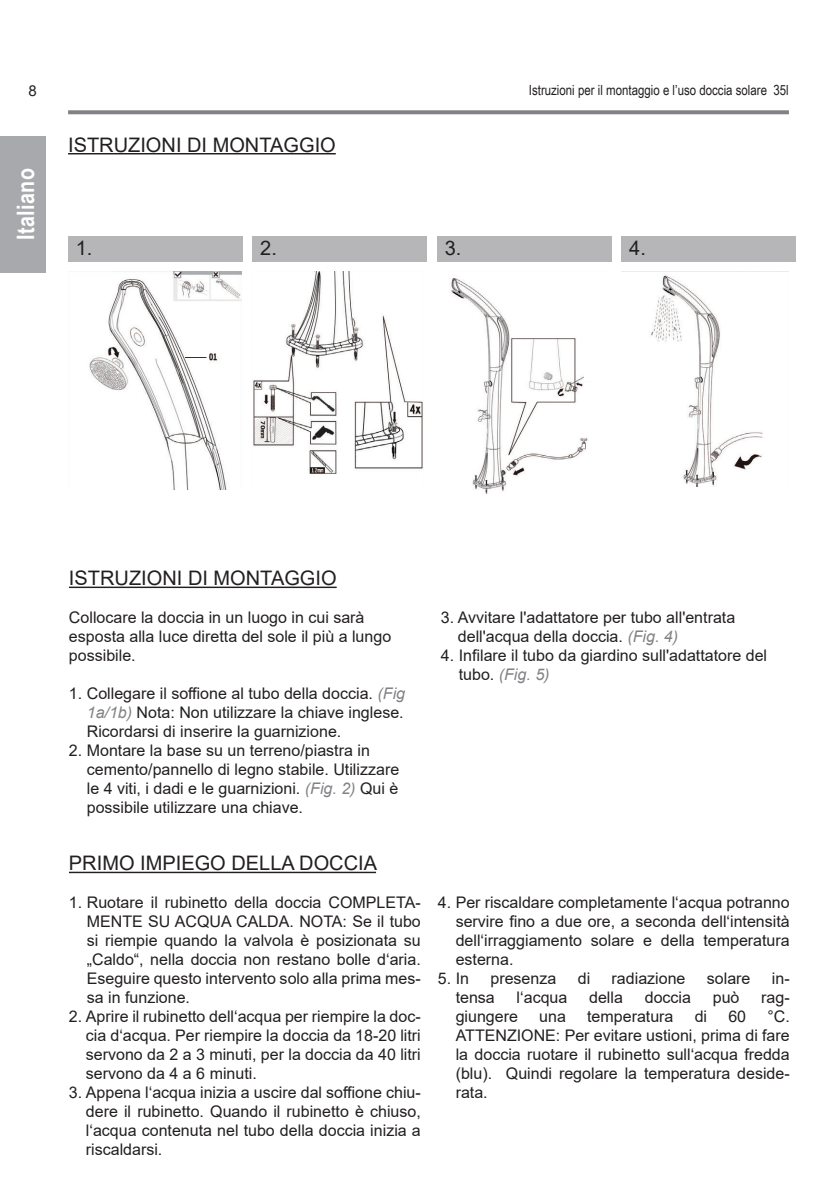
<style>
.page{position:relative;width:840px;height:1191px;background:#fff}
.page>*{position:absolute;margin:0;border:0;box-sizing:border-box;transform-origin:0 0}
.Fließtext_Bold{font:700 24px "Arial Narrow";letter-spacing:.02em;color:#fff}
.t1{font:20px "Arial";color:#231f20}
.t2{font:16px/19px "Arial";color:#231f20;text-align:justify}
.t3{font:15px "Arial";color:#231f20}
.Fließtext{font:14px "Arial Narrow";color:#231f20}
.s1{font-style:italic;color:#808285}
</style>
<div class="page">
<svg style="left:68px;top:110px;width:720px;height:4px;fill:#808285"></svg>
<hr style="left:68px;top:153px;width:267px;height:1px;background:#231f20">
<div style="left:0;top:136px;width:45px;height:136px;background:#a8a9ad"></div>
<hr style="left:69px;top:586px;width:267px;height:2px;background:#231f20">
<hr style="left:69px;top:871px;width:307px;height:2px;background:#231f20">
<img style="left:89px;top:271px;width:152px;height:218px">
<svg style="left:185px;top:357px;width:21px;height:1px"></svg>
<div style="left:68px;top:236px;width:174px;height:26px;background:#b6b6b8"></div>
<img style="left:253px;top:271px;width:170px;height:203px">
<div style="left:252px;top:236px;width:174px;height:26px;background:#b6b6b8"></div>
<img style="left:621px;top:271px;width:167px;height:215px">
<div style="left:621px;top:236px;width:174px;height:26px;background:#b6b6b8"></div>
<img style="left:451px;top:278px;width:137px;height:216px">
<div style="left:437px;top:236px;width:174px;height:26px;background:#b6b6b8"></div>
<div style="left:583px;top:368px;width:23px;height:12px;background:#fff"></div>
<p class="t3" style="left:28px;top:80px;width:10px">8</p>
<p class="Fließtext_Bold" style="left:7px;top:240px;width:74px;rotate:-90deg">Italiano</p>
<p class="t1" style="left:68px;top:131px;width:269px">ISTRUZIONI DI MONTAGGIO</p>
<p class="Fließtext" style="left:528px;top:80px;width:261px">Istruzioni per il montaggio e l’uso doccia solare 35l</p>
<p class="t1" style="left:76px;top:234px;width:18px">1.</p>
<p class="t1" style="left:260px;top:234px;width:18px">2.</p>
<p class="t1" style="left:629px;top:234px;width:18px">4.</p>
<p class="t1" style="left:444px;top:234px;width:18px">3.</p>
<p class="t1" style="left:69px;top:564px;width:269px">ISTRUZIONI DI MONTAGGIO</p>
<p class="t2" style="left:69px;top:608px;width:323px;text-align:left">Collocare la doccia in un luogo in cui sarà esposta alla luce diretta del sole il più a lungo possibile.</p>
<p class="t2" style="left:87px;top:684px;width:319px;text-indent:-18px">1. Collegare il soffione al tubo della doccia. <span class="s1">(Fig 1a/1b)</span> Nota: Non utilizzare la chiave inglese.<br>Ricordarsi di inserire la guarnizione.</p>
<p class="t2" style="left:87px;top:741px;width:314px;text-align:left;text-indent:-18px">2. Montare la base su un terreno/piastra in cemento/pannello di legno stabile. Utilizzare le 4 viti, i dadi e le guarnizioni. <span class="s1">(Fig. 2)</span> Qui è possibile utilizzare una chiave.</p>
<p class="t1" style="left:69px;top:849px;width:309px">PRIMO IMPIEGO DELLA DOCCIA</p>
<p class="t2" style="left:87px;top:893px;width:335px;text-indent:-18px">1. Ruotare il rubinetto della doccia COMPLETA-MENTE SU ACQUA CALDA. NOTA: Se il tubo si riempie quando la valvola è posizionata su „Caldo“, nella doccia non restano bolle d‘aria.<br>Eseguire questo intervento solo alla prima mes&shy;sa in funzione.</p>
<p class="t2" style="left:86px;top:1007px;width:336px;text-indent:-17px">2. Aprire il rubinetto dell‘acqua per riempire la doc&shy;cia d‘acqua. Per riempire la doccia da 18-20 litri servono da 2 a 3 minuti, per la doccia da 40 litri servono da 4 a 6 minuti.</p>
<p class="t2" style="left:86px;top:1083px;width:336px;text-indent:-17px">3. Appena l‘acqua inizia a uscire dal soffione chiu&shy;dere il rubinetto. Quando il rubinetto è chiuso, l‘acqua contenuta nel tubo della doccia inizia a riscaldarsi.</p>
<p class="t2" style="left:457px;top:608px;width:279px;text-indent:-17px">3. Avvitare l'adattatore per tubo all'entrata dell'acqua della doccia. <span class="s1">(Fig. 4)</span></p>
<p class="t2" style="left:458px;top:646px;width:310px;text-indent:-18px">4. Infilare il tubo da giardino sull'adattatore del tubo. <span class="s1">(Fig. 5)</span></p>
<p class="t2" style="left:455px;top:893px;width:335px;text-indent:-18px">4. Per riscaldare completamente l‘acqua potranno servire fino a due ore, a seconda dell‘intensità dell‘irraggiamento solare e della temperatura esterna.</p>
<p class="t2" style="left:437px;top:969px;width:33px">5. In</p>
<p class="t2" style="left:490px;top:969px;width:67px">presenza</p>
<p class="t2" style="left:577px;top:969px;width:14px">di</p>
<p class="t2" style="left:611px;top:969px;width:75px">radiazione</p>
<p class="t2" style="left:706px;top:969px;width:45px">solare</p>
<p class="t2" style="left:771px;top:969px;width:19px">in-</p>
<p class="t2" style="left:455px;top:988px;width:41px">tensa</p>
<p class="t2" style="left:516px;top:988px;width:52px">l‘acqua</p>
<p class="t2" style="left:589px;top:988px;width:35px">della</p>
<p class="t2" style="left:644px;top:988px;width:48px">doccia</p>
<p class="t2" style="left:712px;top:988px;width:28px">può</p>
<p class="t2" style="left:760px;top:988px;width:30px">rag-</p>
<p class="t2" style="left:455px;top:1007px;width:64px">giungere</p>
<p class="t2" style="left:539px;top:1007px;width:28px">una</p>
<p class="t2" style="left:587px;top:1007px;width:88px">temperatura</p>
<p class="t2" style="left:694px;top:1007px;width:14px">di</p>
<p class="t2" style="left:728px;top:1007px;width:19px">60</p>
<p class="t2" style="left:455px;top:1007px;width:335px;text-indent:311px">°C.<br>ATTENZIONE: Per evitare ustioni, prima di fare la doccia ruotare il rubinetto sull‘acqua fredda (blu). Quindi regolare la temperatura deside&shy;rata.</p>
</div>
